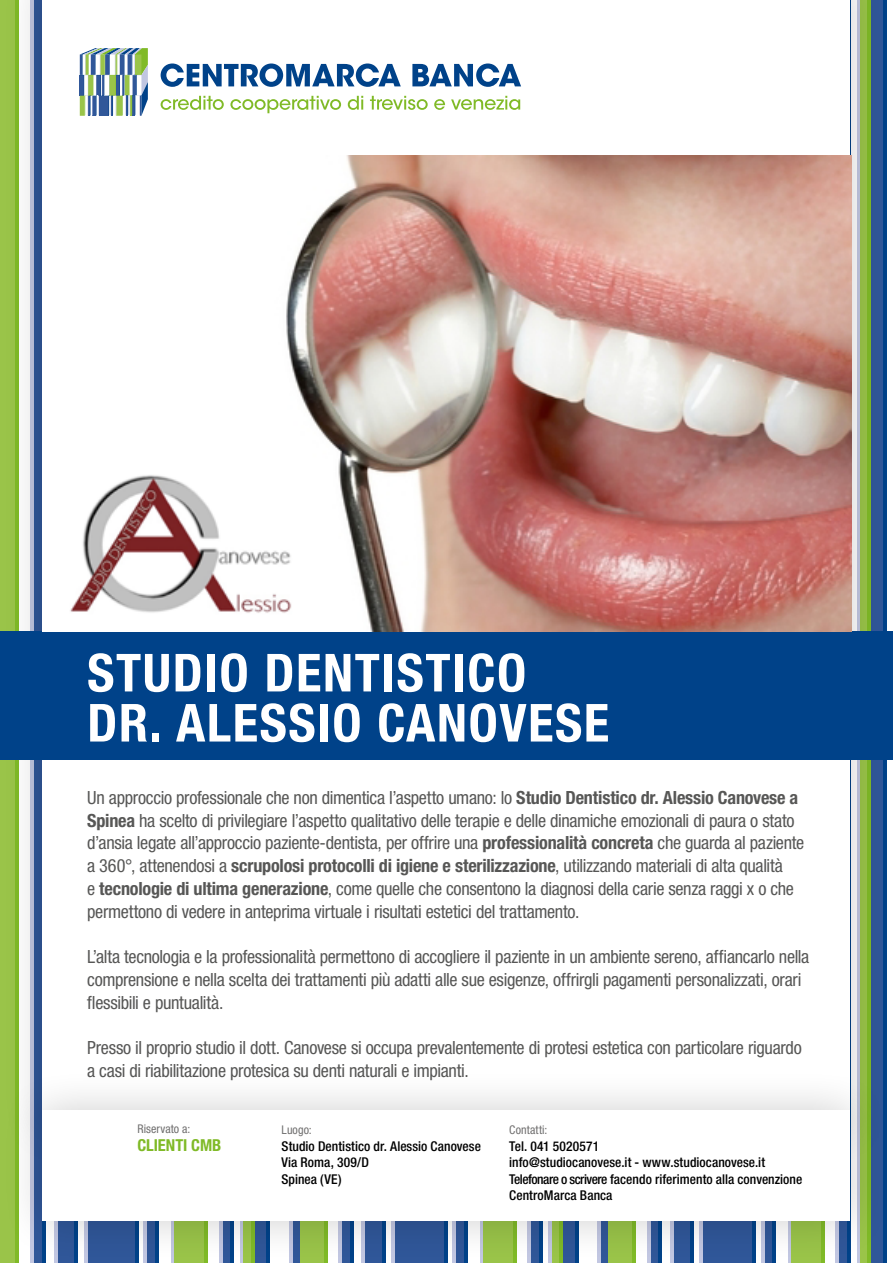
<style>
.page{position:relative;width:893px;height:1263px;background:#fff}
.page>*{position:absolute;margin:0;border:0;box-sizing:border-box;transform-origin:0 0}
.t1{font:700 condensed 52.5px/50.1px "Helvetica Neue LT Std";letter-spacing:.03em;color:#fff}
.t2{font:condensed 18.15px/22.8px "Helvetica Neue LT Std";letter-spacing:-.015em;color:#575756}
.t3{font:700 condensed 16.5px "Helvetica Neue LT Std";color:#80ba27}
.t4{font:500 condensed 13.5px/16.5px "Helvetica Neue LT Std";letter-spacing:.005em;color:#000}
.t5{font:condensed 12px "Helvetica Neue LT Std";letter-spacing:.005em;color:#706f6f}
.s1{font-weight:700}
</style>
<div class="page">
<div style="left:0;top:0;width:893px;height:1170px;background:#000;opacity:.2"></div>
<div style="left:43px;top:0;width:807px;height:1128px;background:#fff"></div>
<div style="left:0;top:631px;width:893px;height:129px;background:#004289"></div>
<div style="left:0;top:1068px;width:893px;height:195px;background:#000;opacity:.2"></div>
<div style="left:43px;top:1110px;width:807px;height:110px;background:#fff"></div>
<svg style="left:161px;top:63px;width:360px;height:24px"></svg>
<svg style="left:80px;top:48px;width:68px;height:68px"></svg>
<svg style="left:161px;top:96px;width:63px;height:14px"></svg>
<svg style="left:230px;top:96px;width:111px;height:17px"></svg>
<svg style="left:348px;top:96px;width:15px;height:14px"></svg>
<svg style="left:370px;top:96px;width:58px;height:14px"></svg>
<svg style="left:434px;top:99px;width:11px;height:11px"></svg>
<svg style="left:451px;top:96px;width:69px;height:14px"></svg>
<img style="left:286px;top:155px;width:565px;height:476px">
<img style="left:70px;top:471px;width:231px;height:148px">
<h1 class="t1" style="left:87px;top:647px;width:523px">STUDIO DENTISTICO<br>DR. ALESSIO CANOVESE</h1>
<p class="t2" style="left:87px;top:786px;width:719px">Un approccio professionale che non dimentica l’aspetto umano: lo <span class="s1">Studio Dentistico dr. Alessio Canovese a Spinea</span> ha scelto di privilegiare l’aspetto qualitativo delle terapie e delle dinamiche emozionali di paura o stato d’ansia legate all’approccio paziente-dentista, per offrire una <span class="s1">professionalità concreta</span> che guarda al paziente a 360°, attenendosi a <span class="s1">scrupolosi protocolli di igiene e sterilizzazione</span>, utilizzando materiali di alta qualità<br>e <span class="s1">tecnologie di ultima generazione</span>, come quelle che consentono la diagnosi della carie senza raggi x o che permettono di vedere in anteprima virtuale i risultati estetici del trattamento.</p>
<p class="t2" style="left:87px;top:945px;width:724px">L’alta tecnologia e la professionalità permettono di accogliere il paziente in un ambiente sereno, affiancarlo nella comprensione e nella scelta dei trattamenti più adatti alle sue esigenze, offrirgli pagamenti personalizzati, orari flessibili e puntualità.</p>
<p class="t2" style="left:87px;top:1036px;width:716px">Presso il proprio studio il dott. Canovese si occupa prevalentemente di protesi estetica con particolare riguardo a casi di riabilitazione protesica su denti naturali e impianti.</p>
<p class="t5" style="left:137px;top:1122px;width:54px">Riservato a:</p>
<p class="t3" style="left:137px;top:1135px;width:86px">CLIENTI CMB</p>
<p class="t5" style="left:281px;top:1123px;width:32px">Luogo:</p>
<p class="t4" style="left:281px;top:1138px;width:201px">Studio Dentistico dr. Alessio Canovese<br>Via Roma, 309/D<br>Spinea (VE)</p>
<p class="t5" style="left:509px;top:1123px;width:40px">Contatti:</p>
<p class="t4" style="left:509px;top:1138px;width:295px">Tel. 041 5020571<br>info@studiocanovese.it - www.studiocanovese.it Telefonare o scrivere facendo riferimento alla convenzione CentroMarca Banca</p>
</div>
